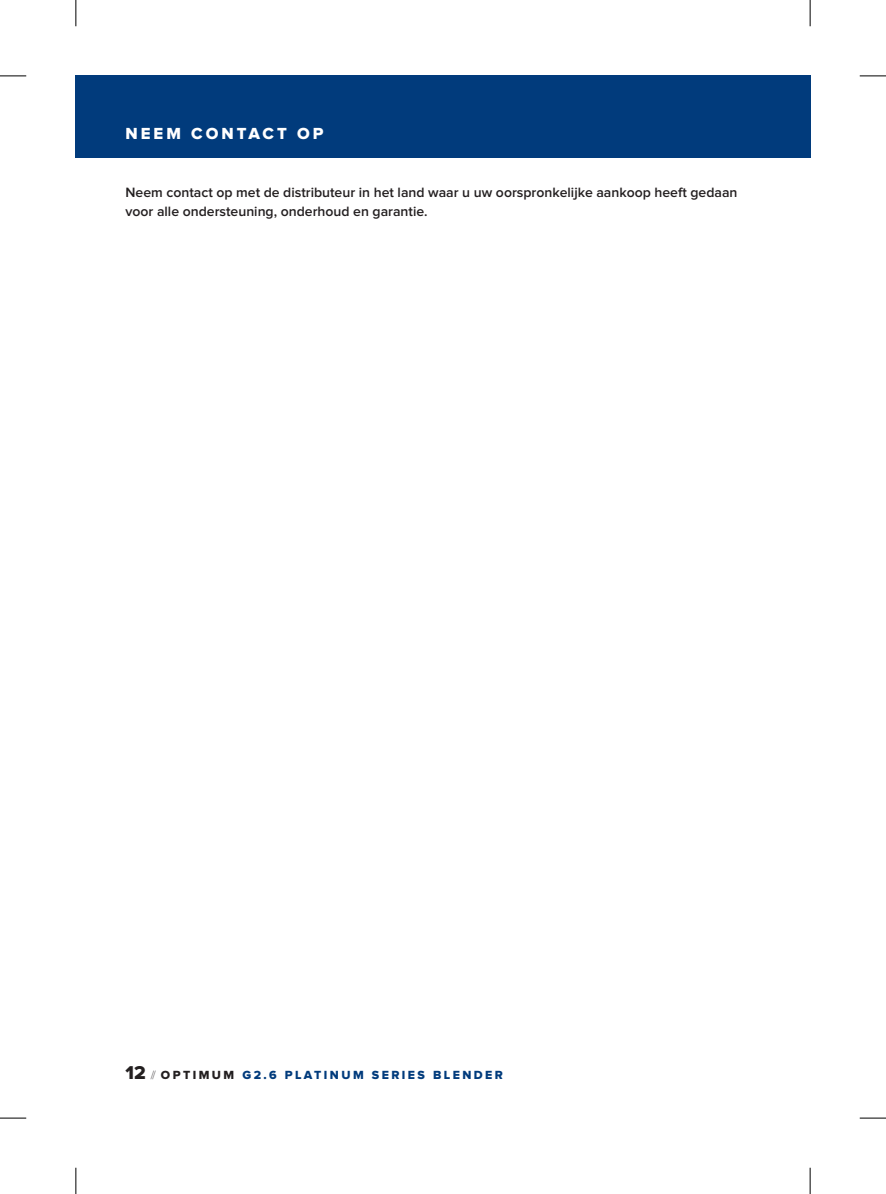
<style>
.page{position:relative;width:886px;height:1194px;background:#fff}
.page>*{position:absolute;margin:0;border:0;box-sizing:border-box;transform-origin:0 0}
.Page_Header_Right_Pa{font:16.62px "Proxima Nova Extrabld";letter-spacing:.18em;color:#fff}
.Body_no_indent_ENGLI{font:600 14px/19.2px "Proxima Nova";color:#231f20}
.t1{font:12.25px "Proxima Nova Extrabld";letter-spacing:.2em;color:#013b7c}
.s1{font-size:19.25px;color:#231f20}
.s2{font-family:"Proxima Nova";font-weight:100;color:#231f20}
.s3{color:#231f20}
</style>
<div class="page">
<div style="left:76px;top:76px;width:734px;height:82px;background:#013b7c"></div>
<svg style="left:0;top:75px;width:26px;height:2px"></svg>
<svg style="left:860px;top:75px;width:26px;height:2px"></svg>
<svg style="left:0;top:1117px;width:26px;height:1px"></svg>
<svg style="left:860px;top:1117px;width:26px;height:1px"></svg>
<svg style="left:75px;top:0;width:2px;height:26px"></svg>
<svg style="left:75px;top:1167px;width:2px;height:26px"></svg>
<svg style="left:810px;top:0;width:1px;height:26px"></svg>
<svg style="left:810px;top:1167px;width:1px;height:26px"></svg>
<p class="Page_Header_Right_Pa" style="left:125px;top:126px;width:199px">NEEM CONTACT OP</p>
<p class="Body_no_indent_ENGLI" style="left:125px;top:183px;width:613px">Neem contact op met de distributeur in het land waar u uw oorspronkelijke aankoop heeft gedaan voor alle ondersteuning, onderhoud en garantie.</p>
<p class="t1" style="left:125px;top:1069px;width:379px"><span class="s1">12</span> <span class="s2">//</span> <span class="s3">OPTIMUM</span> G2.6 PLATINUM SERIES BLENDER</p>
</div>
